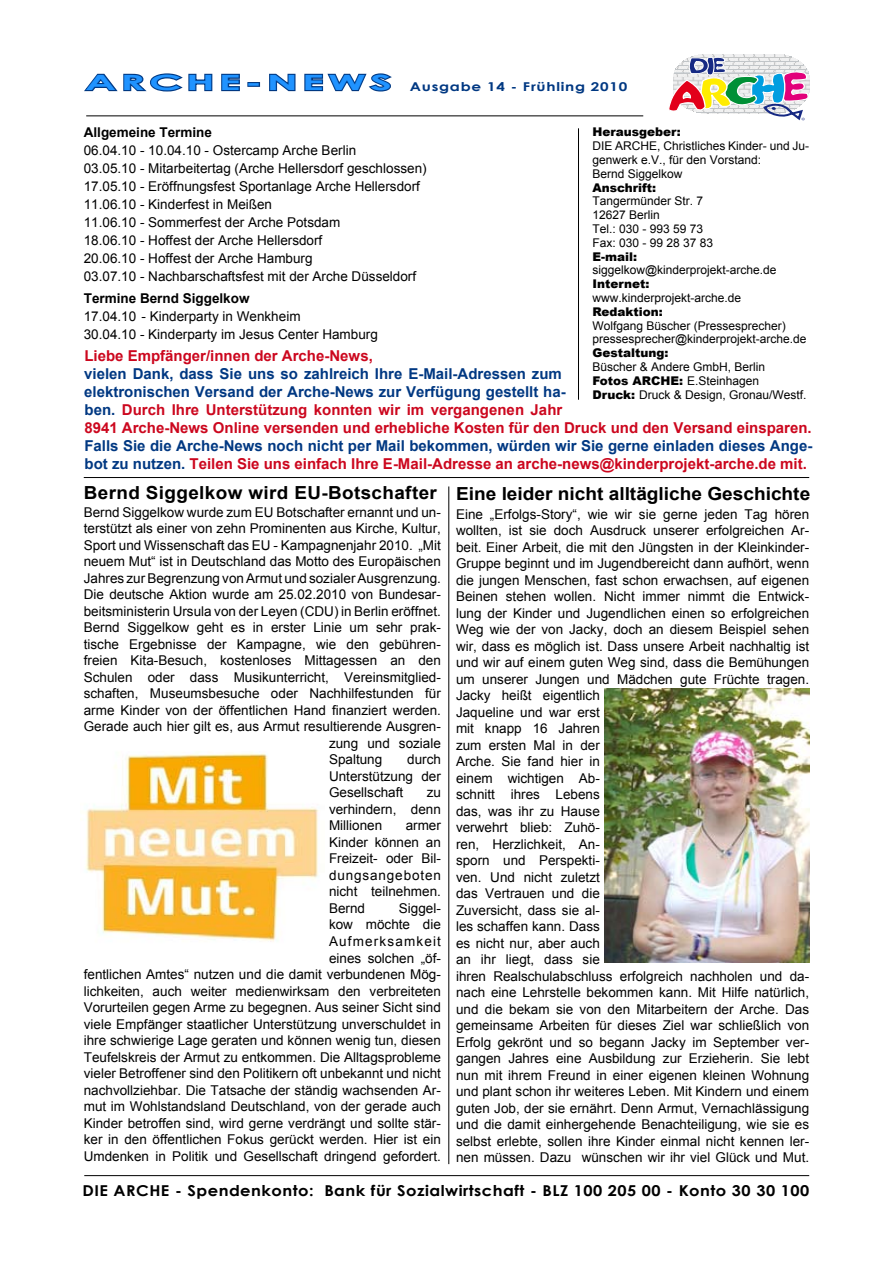
<style>
.page{position:relative;width:893px;height:1263px;background:#fff}
.page>*{position:absolute;margin:0;border:0;box-sizing:border-box;transform-origin:0 0}
.t1{font:700 18px "Arial";color:#000;scale:1.05 1}
.t2{font:700 15px/18px "Arial";color:#cc071e}
.t3{font:700 15px/18px "Arial";color:#003882}
.t4{font:700 15px "Century Gothic";letter-spacing:.03em;color:#000;scale:1.09 1}
.t5{font:13.5px/16.5px "Arial";color:#000}
.t6{font:700 13.5px "Arial";color:#000}
.t7{font:700 12.15px "Century Gothic";letter-spacing:.05em;color:#003882;scale:1.25 1}
.t8{font:12px/13.8px "Arial";color:#000}
.t9{font:900 12px "Arial";color:#000}
.s1{font-size:21px;color:#2093ff}
.s2{font-weight:900}
.s3{color:#003882}
.s4{color:#cc071e}
</style>
<div class="page">
<hr style="left:578px;top:128px;width:1px;height:272px;background:#000">
<hr style="left:84px;top:1175px;width:725px;height:1px;background:#000">
<hr style="left:84px;top:477px;width:725px;height:1px;background:#000">
<hr style="left:86px;top:116px;width:557px;height:1px;background:#000">
<svg style="left:84px;top:73px;width:129px;height:19px"></svg>
<svg style="left:221px;top:73px;width:19px;height:19px"></svg>
<div style="left:247px;top:82px;width:13px;height:5px;border:2px solid #003882"></div>
<svg style="left:269px;top:73px;width:27px;height:19px"></svg>
<svg style="left:304px;top:73px;width:88px;height:19px"></svg>
<img style="left:696px;top:55px;width:91px;height:2px">
<img style="left:699px;top:55px;width:85px;height:1px">
<img style="left:705px;top:54px;width:72px;height:1px">
<svg style="left:669px;top:57px;width:140px;height:63px"></svg>
<hr style="left:449px;top:486px;width:1px;height:678px;background:#000">
<img style="left:86px;top:752px;width:233px;height:190px">
<img style="left:604px;top:689px;width:205px;height:273px">
<p class="t7" style="left:85px;top:77px;width:435px"><span class="s1">ARCHE-NEWS</span> Ausgabe 14 - Frühling 2010</p>
<p class="t6" style="left:84px;top:124px;width:130px">Allgemeine Termine</p>
<p class="t5" style="left:84px;top:142px;width:344px;line-height:18px">06.04.10 - 10.04.10 - Ostercamp Arche Berlin<br>03.05.10 - Mitarbeitertag (Arche Hellersdorf geschlossen)<br>17.05.10 - Eröffnungsfest Sportanlage Arche Hellersdorf 11.06.10 - Kinderfest in Meißen<br>11.06.10 - Sommerfest der Arche Potsdam<br>18.06.10 - Hoffest der Arche Hellersdorf<br>20.06.10 - Hoffest der Arche Hamburg<br>03.07.10 - Nachbarschaftsfest mit der Arche Düsseldorf</p>
<p class="t9" style="left:592px;top:123px;width:90px">Herausgeber:</p>
<p class="t8" style="left:592px;top:139px;width:218px">DIE ARCHE, Christliches Kinder- und Ju&shy;genwerk e.V., für den Vorstand:<br>Bernd Siggelkow</p>
<p class="t9" style="left:592px;top:178px;width:65px">Anschrift:</p>
<p class="t8" style="left:592px;top:194px;width:122px">Tangermünder Str. 7<br>12627 Berlin<br>Tel.: 030 - 993 59 73<br>Fax: 030 - 99 28 37 83</p>
<p class="t9" style="left:592px;top:247px;width:46px">E-mail:</p>
<p class="t8" style="left:592px;top:263px;width:186px">siggelkow@kinderprojekt-arche.de</p>
<p class="t9" style="left:592px;top:275px;width:59px">Internet:</p>
<p class="t8" style="left:592px;top:291px;width:150px">www.kinderprojekt-arche.de</p>
<p class="t9" style="left:592px;top:303px;width:72px">Redaktion:</p>
<p class="t8" style="left:592px;top:319px;width:216px">Wolfgang Büscher (Pressesprecher) pressesprecher@kinderprojekt-arche.de</p>
<p class="t9" style="left:592px;top:344px;width:77px">Gestaltung:</p>
<p class="t8" style="left:592px;top:360px;width:216px">Büscher &amp; Andere GmbH, Berlin<br><span class="s2">Fotos ARCHE:</span> E.Steinhagen<br><span class="s2">Druck:</span> Druck &amp; Design, Gronau/Westf.</p>
<p class="t6" style="left:84px;top:290px;width:167px">Termine Bernd Siggelkow</p>
<p class="t5" style="left:84px;top:308px;width:296px;line-height:18px">17.04.10 - Kinderparty in Wenkheim<br>30.04.10 - Kinderparty im Jesus Center Hamburg</p>
<p class="t2" style="left:84px;top:347px;width:290px">Liebe Empfänger/innen der Arche-News,</p>
<p class="t2" style="left:84px;top:365px;width:729px"><span class="s3">vielen Dank, dass Sie uns so zahlreich Ihre E-Mail-Adressen zum<br>elektronischen Versand der Arche-News zur Verfügung gestellt ha-<br>ben.</span> Durch Ihre Unterstützung konnten wir im vergangenen Jahr<br>8941 Arche-News Online versenden und erhebliche Kosten für den Druck und den Versand einsparen.</p>
<p class="t3" style="left:84px;top:437px;width:729px">Falls Sie die Arche-News noch nicht per Mail bekommen, würden wir Sie gerne einladen dieses Ange&shy;bot zu nutzen. <span class="s4">Teilen Sie uns einfach Ihre E-Mail-Adresse an arche-news@kinderprojekt-arche.de mit.</span></p>
<h1 class="t1" style="left:84px;top:482px;width:693px">Bernd Siggelkow wird EU-Botschafter Eine leider nicht alltägliche Geschichte</h1>
<p class="t5" style="left:84px;top:504px;width:359px">Bernd Siggelkow wurde zum EU Botschafter ernannt und un-</p>
<p class="t5" style="left:84px;top:521px;width:359px">terstützt als einer von zehn Prominenten aus Kirche, Kultur,</p>
<p class="t5" style="left:84px;top:537px;width:359px">Sport und Wissenschaft das EU - Kampagnenjahr 2010. „Mit</p>
<p class="t5" style="left:84px;top:554px;width:359px">neuem Mut“ ist in Deutschland das Motto des Europäischen</p>
<p class="t5" style="left:84px;top:570px;width:359px">Jahres zur Begrenzung von Armut und sozialer Ausgrenzung.</p>
<p class="t5" style="left:84px;top:587px;width:359px">Die deutsche Aktion wurde am 25.02.2010 von Bundesar-</p>
<p class="t5" style="left:84px;top:603px;width:359px">beitsministerin Ursula von der Leyen (CDU) in Berlin eröffnet.</p>
<p class="t5" style="left:84px;top:620px;width:359px">Bernd Siggelkow geht es in erster Linie um sehr prak-</p>
<p class="t5" style="left:84px;top:636px;width:359px">tische Ergebnisse der Kampagne, wie den gebühren-</p>
<p class="t5" style="left:84px;top:653px;width:359px">freien Kita-Besuch, kostenloses Mittagessen an den</p>
<p class="t5" style="left:84px;top:669px;width:359px">Schulen oder dass Musikunterricht, Vereinsmitglied-</p>
<p class="t5" style="left:84px;top:686px;width:359px">schaften, Museumsbesuche oder Nachhilfestunden für</p>
<p class="t5" style="left:84px;top:702px;width:359px">arme Kinder von der öffentlichen Hand finanziert werden.</p>
<p class="t5" style="left:84px;top:719px;width:359px">Gerade auch hier gilt es, aus Armut resultierende Ausgren-</p>
<p class="t5" style="left:329px;top:735px;width:113px">zung und soziale</p>
<p class="t5" style="left:329px;top:752px;width:55px">Spaltung</p>
<p class="t5" style="left:329px;top:752px;width:113px;text-align:justify;text-indent:78px">durch Unterstützung der Gesellschaft</p>
<p class="t5" style="left:329px;top:785px;width:113px;text-align:justify;text-indent:98px">zu verhindern, denn Millionen</p>
<p class="t5" style="left:329px;top:818px;width:113px;text-align:justify;text-indent:77px">armer Kinder können an Freizeit- oder Bil&shy;dungsangeboten nicht teilnehmen.<br>Bernd</p>
<p class="t5" style="left:84px;top:900px;width:359px;text-align:right">Siggel-<br>kow möchte die<br>Aufmerksamkeit<br>eines solchen „öf-<br>fentlichen Amtes“ nutzen und die damit verbundenen Mög&shy;lichkeiten, auch weiter medienwirksam den verbreiteten Vorurteilen gegen Arme zu begegnen. Aus seiner Sicht sind viele Empfänger staatlicher Unterstützung unverschuldet in ihre schwierige Lage geraten und können wenig tun, diesen Teufelskreis der Armut zu entkommen. Die Alltagsprobleme vieler Betroffener sind den Politikern oft unbekannt und nicht nachvollziehbar. Die Tatsache der ständig wachsenden Ar&shy;mut im Wohlstandsland Deutschland, von der gerade auch Kinder betroffen sind, wird gerne verdrängt und sollte stär&shy;ker in den öffentlichen Fokus gerückt werden. Hier ist ein Umdenken in Politik und Gesellschaft dringend gefordert.</p>
<p class="t5" style="left:456px;top:506px;width:355px">Eine „Erfolgs-Story“, wie wir sie gerne jeden Tag hören wollten, ist sie doch Ausdruck unserer erfolgreichen Ar&shy;beit. Einer Arbeit, die mit den Jüngsten in der Kleinkinder-Gruppe beginnt und im Jugendbereicht dann aufhört, wenn die jungen Menschen, fast schon erwachsen, auf eigenen Beinen stehen wollen. Nicht immer nimmt die Entwick&shy;lung der Kinder und Jugendlichen einen so erfolgreichen Weg wie der von Jacky, doch an diesem Beispiel sehen wir, dass es möglich ist. Dass unsere Arbeit nachhaltig ist und wir auf einem guten Weg sind, dass die Bemühungen um unserer Jungen und Mädchen gute Früchte tragen.<br>Jacky heißt eigentlich<br>Jaqueline und war erst<br>mit knapp 16 Jahren<br>zum ersten Mal in der<br>Arche. Sie fand hier in<br>einem wichtigen Ab-<br>schnitt ihres Lebens<br>das, was ihr zu Hause<br>verwehrt blieb: Zuhö-<br>ren, Herzlichkeit, An-<br>sporn und Perspekti-<br>ven. Und nicht zuletzt<br>das Vertrauen und die<br>Zuversicht, dass sie al-<br>les schaffen kann. Dass<br>es nicht nur, aber auch<br>an ihr liegt, dass sie<br>ihren Realschulabschluss erfolgreich nachholen und da&shy;nach eine Lehrstelle bekommen kann. Mit Hilfe natürlich, und die bekam sie von den Mitarbeitern der Arche. Das gemeinsame Arbeiten für dieses Ziel war schließlich von Erfolg gekrönt und so begann Jacky im September ver&shy;gangen Jahres eine Ausbildung zur Erzieherin. Sie lebt nun mit ihrem Freund in einer eigenen kleinen Wohnung und plant schon ihr weiteres Leben. Mit Kindern und einem guten Job, der sie ernährt. Denn Armut, Vernachlässigung und die damit einhergehende Benachteiligung, wie sie es selbst erlebte, sollen ihre Kinder einmal nicht kennen ler&shy;nen müssen. Dazu wünschen wir ihr viel Glück und Mut.</p>
<p class="t4" style="left:83px;top:1179px;width:668px">DIE ARCHE - Spendenkonto: Bank für Sozialwirtschaft - BLZ 100 205 00 - Konto 30 30 100</p>
</div>
